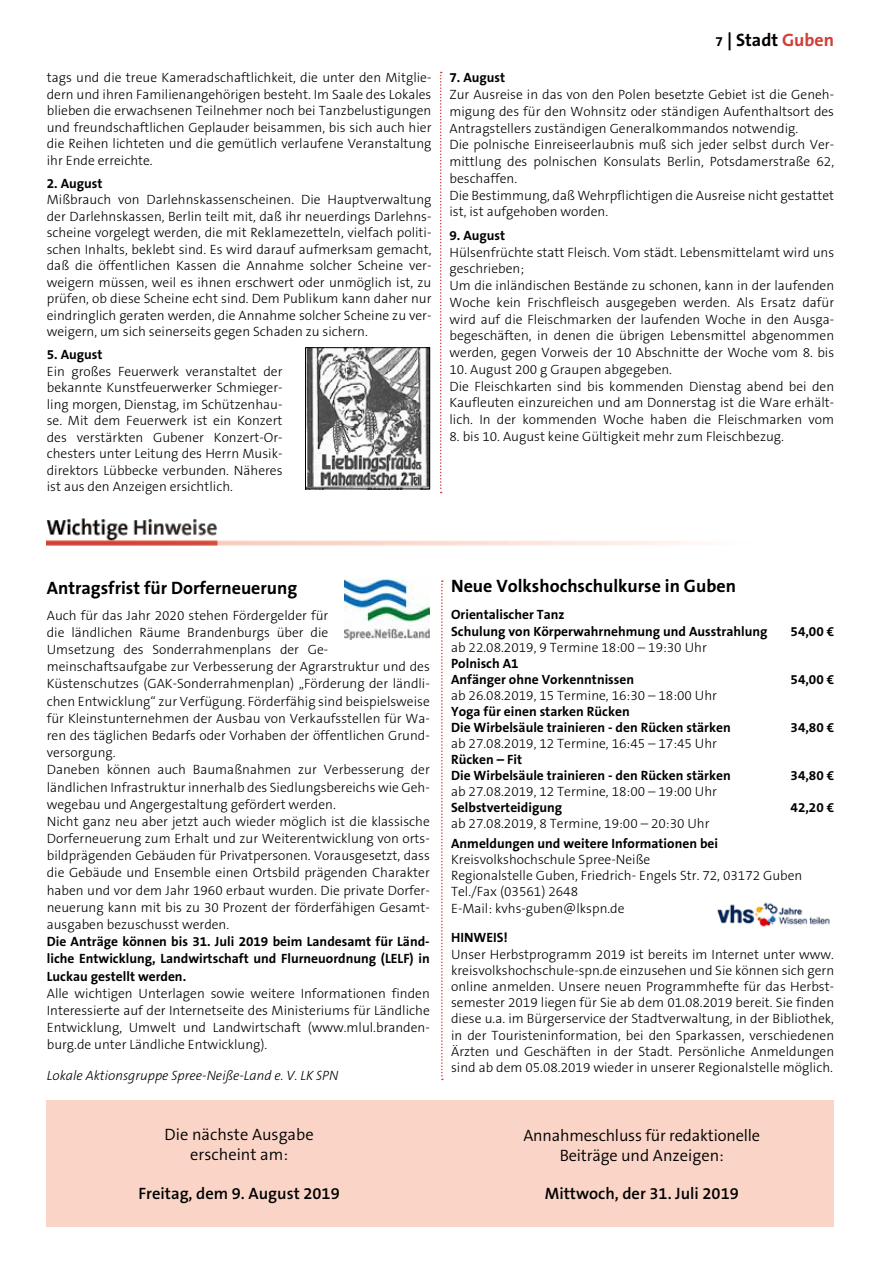
<style>
.page{position:relative;width:881px;height:1263px;background:#fff}
.page>*{position:absolute;margin:0;border:0;box-sizing:border-box;transform-origin:0 0}
.t1{font:700 18px "The Sans B7";color:#000}
.t2{font:300 16.5px/19.8px "The Sans B4";letter-spacing:-.01em;color:#000;text-align:center}
.t3{font:600 16.5px "The Sans B6";color:#000}
.t4{font:300 13.5px/17.2px "The Sans B3";color:#000;text-align:justify}
.t5{font:700 13.5px/16px "The Sans B7";color:#000}
.t6{font:italic 300 13.5px "The Sans B3";color:#000}
.s1{font-size:13.5px}
.s2{color:#d13e37}
</style>
<div class="page">
<svg style="left:440px;top:72px;width:1px;height:421px"></svg>
<img style="left:307px;top:349px;width:120px;height:138px">
<div style="left:305px;top:347px;width:124px;height:142px;border:1px solid #000"></div>
<img style="left:47px;top:519px;width:660px;height:27px">
<img style="left:344px;top:578px;width:85px;height:61px">
<img style="left:717px;top:902px;width:113px;height:25px">
<div style="left:47px;top:1100px;width:786px;height:127px;background:#f9d4c7"></div>
<svg style="left:441px;top:580px;width:1px;height:500px"></svg>
<p class="t4" style="left:47px;top:70px;width:386px;line-height:16.5px">tags und die treue Kameradschaftlichkeit, die unter den Mitglie&shy;dern und ihren Familienangehörigen besteht. Im Saale des Lokales blieben die erwachsenen Teilnehmer noch bei Tanzbelustigungen und freundschaftlichen Geplauder beisammen, bis sich auch hier die Reihen lichteten und die gemütlich verlaufene Veranstaltung ihr Ende erreichte.</p>
<p class="t5" style="left:47px;top:176px;width:57px">2. August</p>
<p class="t4" style="left:47px;top:192px;width:386px;line-height:16.5px">Mißbrauch von Darlehnskassenscheinen. Die Hauptverwaltung der Darlehnskassen, Berlin teilt mit, daß ihr neuerdings Darlehns&shy;scheine vorgelegt werden, die mit Reklamezetteln, vielfach politi&shy;schen Inhalts, beklebt sind. Es wird darauf aufmerksam gemacht, daß die öffentlichen Kassen die Annahme solcher Scheine ver&shy;weigern müssen, weil es ihnen erschwert oder unmöglich ist, zu prüfen, ob diese Scheine echt sind. Dem Publikum kann daher nur eindringlich geraten werden, die Annahme solcher Scheine zu ver&shy;weigern, um sich seinerseits gegen Schaden zu sichern.</p>
<p class="t5" style="left:47px;top:347px;width:57px">5. August</p>
<p class="t4" style="left:47px;top:364px;width:237px;line-height:16.5px">Ein großes Feuerwerk veranstaltet der bekannte Kunstfeuerwerker Schmieger&shy;ling morgen, Dienstag, im Schützenhau&shy;se. Mit dem Feuerwerk ist ein Konzert des verstärkten Gubener Konzert-Or&shy;chesters unter Leitung des Herrn Musik&shy;direktors Lübbecke verbunden. Näheres ist aus den Anzeigen ersichtlich.</p>
<h1 class="t1" style="left:715px;top:30px;width:120px"><span class="s1">7</span> | Stadt <span class="s2">Guben</span></h1>
<p class="t5" style="left:449px;top:70px;width:57px">7. August</p>
<p class="t4" style="left:449px;top:87px;width:386px;line-height:16.8px;text-align:left">Zur Ausreise in das von den Polen besetzte Gebiet ist die Geneh&shy;migung des für den Wohnsitz oder ständigen Aufenthaltsort des Antragstellers zuständigen Generalkommandos notwendig.<br>Die polnische Einreiseerlaubnis muß sich jeder selbst durch Ver&shy;mittlung des polnischen Konsulats Berlin, Potsdamerstraße 62, beschaffen.<br>Die Bestimmung, daß Wehrpflichtigen die Ausreise nicht gestattet ist, ist aufgehoben worden.</p>
<p class="t5" style="left:449px;top:228px;width:57px">9. August</p>
<p class="t4" style="left:449px;top:244px;width:386px;line-height:16.8px;text-align:left">Hülsenfrüchte statt Fleisch. Vom städt. Lebensmittelamt wird uns geschrieben;<br>Um die inländischen Bestände zu schonen, kann in der laufenden Woche kein Frischfleisch ausgegeben werden. Als Ersatz dafür wird auf die Fleischmarken der laufenden Woche in den Ausga&shy;begeschäften, in denen die übrigen Lebensmittel abgenommen werden, gegen Vorweis der 10 Abschnitte der Woche vom 8. bis</p>
<p class="t4" style="left:449px;top:362px;width:386px;line-height:16.8px;text-align:left">10. August 200 g Graupen abgegeben.<br>Die Fleischkarten sind bis kommenden Dienstag abend bei den Kaufleuten einzureichen und am Donnerstag ist die Ware erhält&shy;lich. In der kommenden Woche haben die Fleischmarken vom</p>
<p class="t4" style="left:449px;top:428px;width:336px">8. bis 10. August keine Gültigkeit mehr zum Fleischbezug.</p>
<h1 class="t1" style="left:47px;top:578px;width:252px">Antragsfrist für Dorferneuerung</h1>
<p class="t4" style="left:47px;top:607px;width:384px;text-align:left">Auch für das Jahr 2020 stehen Fördergelder für<br>die ländlichen Räume Brandenburgs über die<br>Umsetzung des Sonderrahmenplans der Ge&shy;meinschaftsaufgabe zur Verbesserung der Agrarstruktur und des Küstenschutzes (GAK-Sonderrahmenplan) „Förderung der ländli&shy;chen Entwicklung“ zur Verfügung. Förderfähig sind beispielsweise für Kleinstunternehmen der Ausbau von Verkaufsstellen für Wa&shy;ren des täglichen Bedarfs oder Vorhaben der öffentlichen Grund&shy;versorgung.<br>Daneben können auch Baumaßnahmen zur Verbesserung der ländlichen Infrastruktur innerhalb des Siedlungsbereichs wie Geh&shy;wegebau und Angergestaltung gefördert werden.<br>Nicht ganz neu aber jetzt auch wieder möglich ist die klassische Dorferneuerung zum Erhalt und zur Weiterentwicklung von orts&shy;bildprägenden Gebäuden für Privatpersonen. Vorausgesetzt, dass die Gebäude und Ensemble einen Ortsbild prägenden Charakter haben und vor dem Jahr 1960 erbaut wurden. Die private Dorfer&shy;neuerung kann mit bis zu 30 Prozent der förderfähigen Gesamt&shy;ausgaben bezuschusst werden.</p>
<p class="t5" style="left:47px;top:933px;width:384px;line-height:17.2px;text-align:justify">Die Anträge können bis 31. Juli 2019 beim Landesamt für Länd&shy;liche Entwicklung, Landwirtschaft und Flurneuordnung (LELF) in Luckau gestellt werden.</p>
<p class="t4" style="left:47px;top:985px;width:384px">Alle wichtigen Unterlagen sowie weitere Informationen finden Interessierte auf der Internetseite des Ministeriums für Ländliche Entwicklung, Umwelt und Landwirtschaft (www.mlul.branden&shy;burg.de unter Ländliche Entwicklung).</p>
<p class="t6" style="left:47px;top:1068px;width:293px">Lokale Aktionsgruppe Spree-Neiße-Land e. V. LK SPN</p>
<p class="t2" style="left:164px;top:1125px;width:151px">Die nächste Ausgabe erscheint am:</p>
<p class="t3" style="left:138px;top:1185px;width:203px">Freitag, dem 9. August 2019</p>
<h1 class="t1" style="left:451px;top:576px;width:286px">Neue Volkshochschulkurse in Guben</h1>
<p class="t5" style="left:451px;top:607px;width:318px">Orientalischer Tanz<br>Schulung von Körperwahrnehmung und Ausstrahlung</p>
<p class="t4" style="left:451px;top:639px;width:257px">ab 22.08.2019, 9 Termine 18:00 – 19:30 Uhr</p>
<p class="t5" style="left:451px;top:655px;width:184px">Polnisch A1<br>Anfänger ohne Vorkenntnissen</p>
<p class="t4" style="left:451px;top:687px;width:267px">ab 26.08.2019, 15 Termine, 16:30 – 18:00 Uhr</p>
<p class="t5" style="left:451px;top:704px;width:281px">Yoga für einen starken Rücken<br>Die Wirbelsäule trainieren - den Rücken stärken</p>
<p class="t4" style="left:451px;top:735px;width:267px">ab 27.08.2019, 12 Termine, 16:45 – 17:45 Uhr</p>
<p class="t5" style="left:451px;top:752px;width:281px">Rücken – Fit<br>Die Wirbelsäule trainieren - den Rücken stärken</p>
<p class="t5" style="left:790px;top:623px;width:45px">54,00 €</p>
<p class="t5" style="left:790px;top:672px;width:45px">54,00 €</p>
<p class="t5" style="left:790px;top:720px;width:45px">34,80 €</p>
<p class="t5" style="left:790px;top:768px;width:45px">34,80 €</p>
<p class="t4" style="left:451px;top:783px;width:267px">ab 27.08.2019, 12 Termine, 18:00 – 19:00 Uhr</p>
<p class="t5" style="left:451px;top:800px;width:112px">Selbstverteidigung</p>
<p class="t5" style="left:790px;top:800px;width:45px">42,20 €</p>
<p class="t4" style="left:451px;top:816px;width:260px">ab 27.08.2019, 8 Termine, 19:00 – 20:30 Uhr</p>
<p class="t5" style="left:451px;top:836px;width:268px">Anmeldungen und weitere Informationen bei</p>
<p class="t4" style="left:451px;top:852px;width:352px;line-height:16.2px;text-align:left">Kreisvolkshochschule Spree-Neiße<br>Regionalstelle Guben, Friedrich- Engels Str. 72, 03172 Guben Tel./Fax (03561) 2648<br>E-Mail: kvhs-guben@lkspn.de</p>
<p class="t5" style="left:451px;top:930px;width:58px">HINWEIS!</p>
<p class="t4" style="left:451px;top:946px;width:384px;line-height:16.2px">Unser Herbstprogramm 2019 ist bereits im Internet unter www. kreisvolkshochschule-spn.de einzusehen und Sie können sich gern online anmelden. Unsere neuen Programmhefte für das Herbst&shy;semester 2019 liegen für Sie ab dem 01.08.2019 bereit. Sie finden diese u.a. im Bürgerservice der Stadtverwaltung, in der Bibliothek, in der Touristeninformation, bei den Sparkassen, verschiedenen Ärzten und Geschäften in der Stadt. Persönliche Anmeldungen sind ab dem 05.08.2019 wieder in unserer Regionalstelle möglich.</p>
<p class="t2" style="left:523px;top:1126px;width:238px">Annahmeschluss für redaktionelle<br>Beiträge und Anzeigen:</p>
<p class="t3" style="left:544px;top:1184px;width:195px">Mittwoch, der 31. Juli 2019</p>
</div>
